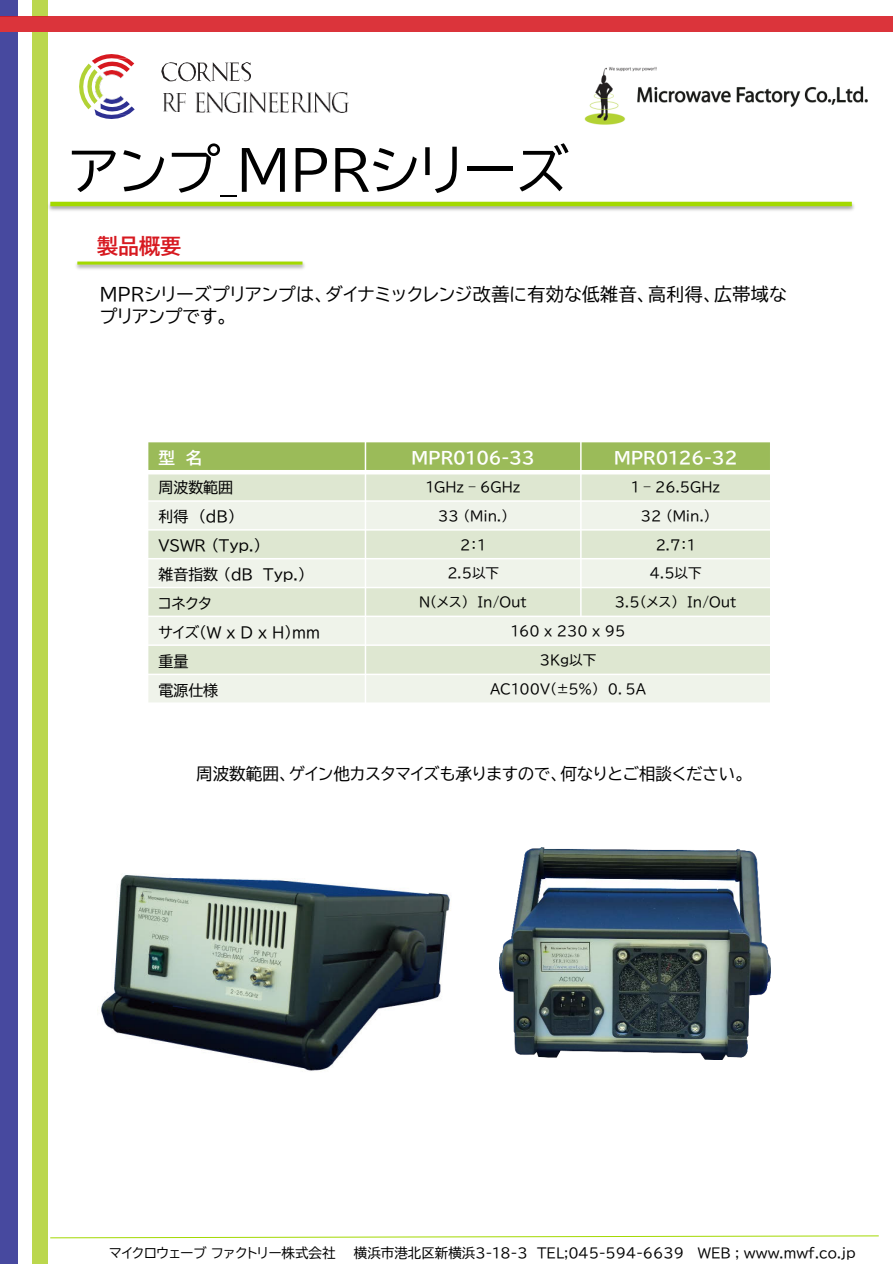
<style>
.page{position:relative;width:893px;height:1264px;background:#fff}
.page>*{position:absolute;margin:0;border:0;box-sizing:border-box;transform-origin:0 0}
.t1{font:54px "BIZ UDP Gothic";color:#000}
.t2{font:21px "BIZ UDP Gothic Bold";color:#d71920}
.t3{font:18px/21.6px "BIZ UDP Gothic";letter-spacing:.02em;color:#000}
.t4{font:16.5px "BIZ UDP Gothic";color:#000}
.t5{font:16.5px "BIZ UDP Gothic Bold";color:#fff}
.t6{font:15px "BIZ UDP Gothic";color:#000}
.Slide{font:13.5px "BIZ UDP Gothic";color:#000}
</style>
<div class="page">
<div style="left:0;top:0;width:17px;height:17px;background:#47499f"></div>
<div style="left:0;top:32px;width:17px;height:1231px;background:#47499f"></div>
<div style="left:33px;top:0;width:15px;height:17px;background:#bbd74d"></div>
<div style="left:33px;top:32px;width:15px;height:1231px;background:#bbd74d"></div>
<svg style="left:161px;top:62px;width:90px;height:20px"></svg>
<img style="left:163px;top:93px;width:23px;height:19px">
<img style="left:195px;top:93px;width:153px;height:19px">
<svg style="left:79px;top:54px;width:56px;height:65px"></svg>
<img style="left:96px;top:71px;width:28px;height:32px">
<div style="left:0;top:17px;width:892px;height:15px;background:#db343b"></div>
<img style="left:584px;top:67px;width:284px;height:58px">
<img style="left:48px;top:201px;width:806px;height:10px">
<hr style="left:50px;top:202px;width:801px;height:4px;background:#a3d900">
<img style="left:76px;top:261px;width:229px;height:8px">
<hr style="left:77px;top:261px;width:225px;height:3px;background:#a3d900">
<svg style="left:50px;top:1235px;width:829px;height:3px"></svg>
<div style="left:148px;top:441px;width:217px;height:31px;background:#9bbb59"></div>
<div style="left:365px;top:441px;width:216px;height:31px;background:#9bbb59"></div>
<div style="left:581px;top:441px;width:189px;height:31px;background:#9bbb59"></div>
<div style="left:148px;top:472px;width:217px;height:29px;background:#dee7d1"></div>
<div style="left:365px;top:472px;width:216px;height:29px;background:#dee7d1"></div>
<div style="left:581px;top:472px;width:189px;height:29px;background:#dee7d1"></div>
<div style="left:148px;top:501px;width:217px;height:28px;background:#eff3ea"></div>
<div style="left:365px;top:501px;width:216px;height:28px;background:#eff3ea"></div>
<div style="left:581px;top:501px;width:189px;height:28px;background:#eff3ea"></div>
<div style="left:148px;top:529px;width:217px;height:29px;background:#dee7d1"></div>
<div style="left:365px;top:529px;width:216px;height:29px;background:#dee7d1"></div>
<div style="left:581px;top:529px;width:189px;height:29px;background:#dee7d1"></div>
<div style="left:148px;top:558px;width:217px;height:29px;background:#eff3ea"></div>
<div style="left:365px;top:558px;width:216px;height:29px;background:#eff3ea"></div>
<div style="left:581px;top:558px;width:189px;height:29px;background:#eff3ea"></div>
<div style="left:148px;top:587px;width:217px;height:29px;background:#dee7d1"></div>
<div style="left:365px;top:587px;width:216px;height:29px;background:#dee7d1"></div>
<div style="left:581px;top:587px;width:189px;height:29px;background:#dee7d1"></div>
<div style="left:148px;top:616px;width:217px;height:29px;background:#eff3ea"></div>
<div style="left:365px;top:616px;width:405px;height:29px;background:#eff3ea"></div>
<div style="left:148px;top:645px;width:217px;height:29px;background:#dee7d1"></div>
<div style="left:365px;top:645px;width:405px;height:29px;background:#dee7d1"></div>
<div style="left:148px;top:674px;width:217px;height:29px;background:#eff3ea"></div>
<div style="left:365px;top:674px;width:405px;height:29px;background:#eff3ea"></div>
<hr style="left:364px;top:441px;width:2px;height:262px;background:#fff">
<hr style="left:580px;top:441px;width:1px;height:176px;background:#fff">
<hr style="left:147px;top:470px;width:624px;height:4px;background:#fff">
<hr style="left:147px;top:500px;width:624px;height:1px;background:#fff">
<hr style="left:147px;top:529px;width:624px;height:1px;background:#fff">
<hr style="left:147px;top:558px;width:624px;height:1px;background:#fff">
<hr style="left:147px;top:586px;width:624px;height:2px;background:#fff">
<hr style="left:147px;top:615px;width:624px;height:2px;background:#fff">
<hr style="left:147px;top:644px;width:624px;height:1px;background:#fff">
<hr style="left:147px;top:673px;width:624px;height:2px;background:#fff">
<hr style="left:769px;top:441px;width:2px;height:262px;background:#fff">
<hr style="left:147px;top:441px;width:624px;height:1px;background:#fff">
<hr style="left:147px;top:702px;width:624px;height:1px;background:#fff">
<img style="left:97px;top:875px;width:354px;height:196px">
<img style="left:499px;top:847px;width:271px;height:212px">
<p class="t1" style="left:70px;top:143px;width:500px">アンプ_MPRシリーズ</p>
<p class="t2" style="left:97px;top:236px;width:86px">製品概要</p>
<p class="t3" style="left:100px;top:283px;width:688px">MPRシリーズプリアンプは、ダイナミックレンジ改善に有効な低雑音、高利得、広帯域なプリアンプです。</p>
<p class="t5" style="left:158px;top:450px;width:46px">型 名</p>
<p class="t5" style="left:411px;top:450px;width:125px">MPR０１０６-3３</p>
<p class="t5" style="left:614px;top:450px;width:125px">MPR０126-32</p>
<p class="t6" style="left:158px;top:480px;width:76px">周波数範囲</p>
<p class="Slide" style="left:425px;top:480px;width:96px">１GHz – ６GHz</p>
<p class="Slide" style="left:631px;top:480px;width:91px">1 – 26.5GHｚ</p>
<p class="t6" style="left:158px;top:509px;width:79px">利得 （ｄB）</p>
<p class="Slide" style="left:438px;top:508px;width:71px">3３ (Min.)</p>
<p class="Slide" style="left:641px;top:508px;width:71px">３２ (Min.)</p>
<p class="t6" style="left:158px;top:538px;width:104px">VSWR （Typ.）</p>
<p class="Slide" style="left:460px;top:537px;width:27px">2：1</p>
<p class="Slide" style="left:655px;top:537px;width:42px">2.7：1</p>
<p class="t6" style="left:158px;top:566px;width:149px">雑音指数（dB Typ.）</p>
<p class="Slide" style="left:447px;top:566px;width:53px">2.5以下</p>
<p class="Slide" style="left:650px;top:566px;width:53px">4.5以下</p>
<p class="t6" style="left:158px;top:595px;width:55px">コネクタ</p>
<p class="Slide" style="left:419px;top:595px;width:109px">N(メス） In/Out</p>
<p class="Slide" style="left:615px;top:595px;width:123px">3.5（メス） In/Out</p>
<p class="t6" style="left:158px;top:624px;width:163px">サイズ（W x D x H）ｍｍ</p>
<p class="Slide" style="left:510px;top:624px;width:116px">160 x 230 x 95</p>
<p class="t6" style="left:158px;top:653px;width:31px">重量</p>
<p class="Slide" style="left:540px;top:652px;width:58px">3Kg以下</p>
<p class="t6" style="left:158px;top:682px;width:61px">電源仕様</p>
<p class="Slide" style="left:490px;top:682px;width:157px">AC100V（±５％） ０．５A</p>
<p class="t4" style="left:196px;top:765px;width:550px">周波数範囲、ゲイン他カスタマイズも承りますので、何なりとご相談ください。</p>
<p class="Slide" style="left:109px;top:1245px;width:228px">マイクロウェーブファクトリー株式会社</p>
<p class="Slide" style="left:354px;top:1245px;width:503px">横浜市港北区新横浜3-18-3 TEL;045-594-6639 WEB ; www.mwf.co.jp</p>
</div>
